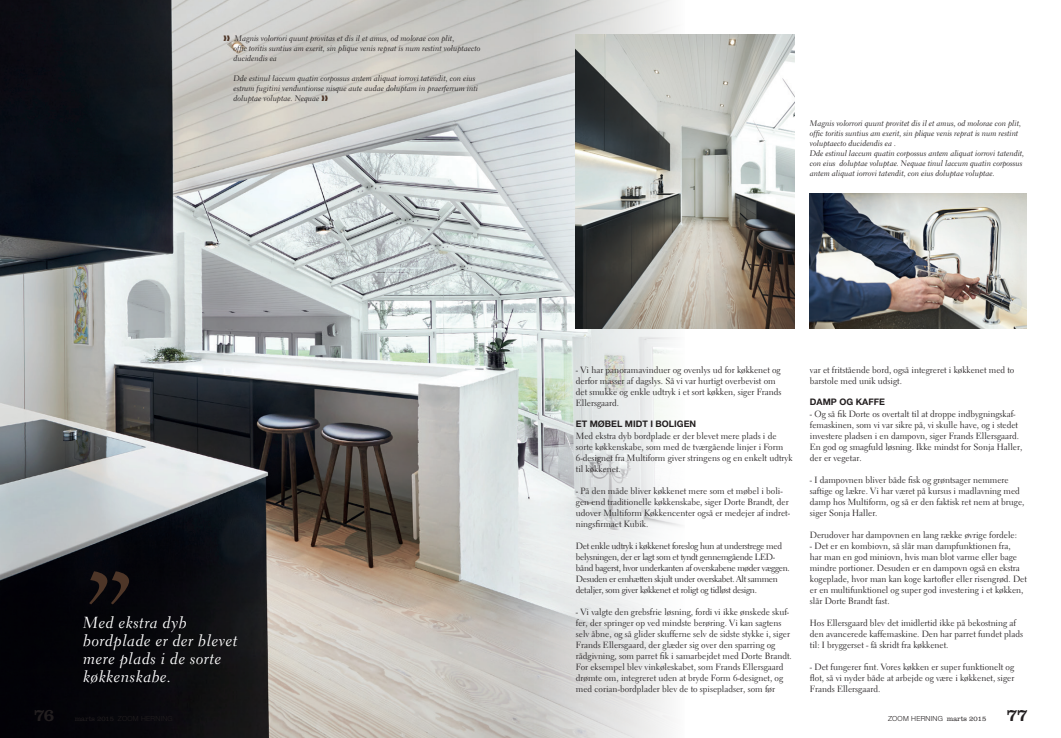
<style>
.page{position:relative;width:1061px;height:738px;background:#fff}
.page>*{position:absolute;margin:0;border:0;box-sizing:border-box;transform-origin:0 0}
.t1{font:18px "Clarendon LT Std";color:#231f20}
.t2{font:16px/18px "Electra LH Cursive";letter-spacing:.03em;color:#fff}
.t3{font:9px/11px "Electra LH";color:#231f20}
.t4{font:9px/11px "Electra LH";letter-spacing:-.03em;color:#231f20}
.t5{font:700 9px "Helvetica Neue LT Pro";color:#231f20}
.t6{font:8px/10px "Electra LH Cursive";color:#231f20}
.t7{font:300 7px "Helvetica Neue LT Pro";letter-spacing:.03em;color:#231f20}
.s1{color:#4e3628}
.s2{font-family:"Clarendon LT Std"}
</style>
<div class="page">
<img style="left:0;top:0;width:681px;height:737px">
<img style="left:809px;top:193px;width:217px;height:135px">
<img style="left:575px;top:34px;width:219px;height:295px">
<svg style="left:89px;top:571px;width:40px;height:33px"></svg>
<p class="t6" style="left:233px;top:34px;width:248px;text-indent:-10px"><span class="s1">❱❱</span> Magnis volorrori quunt provitas et dis il et amus, od molorae con plit,<br>offic toritis suntius am exerit, sin plique venis reprat is num restint voluptaecto ducidendis ea</p>
<p class="t6" style="left:233px;top:74px;width:246px">Dde estinul laccum quatin corpossus antem aliquat iorrovi tatendit, con eius estrum fugitini venduntionse nisque aute audae doluptam in praerferrum inti doluptae voluptae. Nequae <span class="s1">❱❱</span></p>
<h2 class="t2" style="left:83px;top:613px;width:156px">Med ekstra dyb bordplade er der blevet mere plads i de sorte køkkenskabe.</h2>
<p class="t6" style="left:809px;top:118px;width:216px">Magnis volorrori quunt provitet dis il et amus, od molorae con plit, offic toritis suntius am exerit, sin plique venis reprat is num restint voluptaecto ducidendis ea .<br>Dde estinul laccum quatin corpossus antem aliquat iorrovi tatendit, con eius doluptae voluptae. Nequae tinul laccum quatin corpossus antem aliquat iorrovi tatendit, con eius doluptae voluptae.</p>
<p class="t3" style="left:575px;top:364px;width:207px">- Vi har panoramavinduer og ovenlys ud for køkkenet og derfor masser af dagslys. Så vi var hurtigt overbevist om det smukke og enkle udtryk i et sort køkken, siger Frands Ellersgaard.</p>
<p class="t5" style="left:575px;top:417px;width:122px">ET MØBEL MIDT I BOLIGEN</p>
<p class="t3" style="left:575px;top:430px;width:218px">Med ekstra dyb bordplade er der blevet mere plads i de sorte køkkenskabe, som med de tværgående linjer i Form 6-designet fra Multiform giver stringens og en enkelt udtryk til køkkenet.</p>
<p class="t3" style="left:575px;top:485px;width:216px">- På den måde bliver køkkenet mere som et møbel i boli&shy;gen end traditionelle køkkenskabe, siger Dorte Brandt, der udover Multiform Køkkencenter også er medejer af indret&shy;ningsfirmaet Kubik.</p>
<p class="t4" style="left:575px;top:540px;width:215px">Det enkle udtryk i køkkenet foreslog hun at understrege med belysningen, der er lagt som et tyndt gennemgående LED&shy;bånd bagerst, hvor underkanten af overskabene møder væggen.<br>Desuden er emhætten skjult under overskabet. Alt sammen detaljer, som giver køkkenet et roligt og tidløst design.</p>
<p class="t3" style="left:575px;top:606px;width:217px">- Vi valgte den grebsfrie løsning, fordi vi ikke ønskede skuf&shy;fer, der springer op ved mindste berøring. Vi kan sagtens selv åbne, og så glider skufferne selv de sidste stykke i, siger Frands Ellersgaard, der glæder sig over den sparring og rådgivning, som parret fik i samarbejdet med Dorte Brandt.<br>For eksempel blev vinkøleskabet, som Frands Ellersgaard drømte om, integreret uden at bryde Form 6-designet, og med corian-bordplader blev de to spisepladser, som før</p>
<p class="t3" style="left:809px;top:364px;width:206px">var et fritstående bord, også integreret i køkkenet med to barstole med unik udsigt.</p>
<p class="t5" style="left:809px;top:395px;width:77px">DAMP OG KAFFE</p>
<p class="t3" style="left:809px;top:408px;width:214px">- Og så fik Dorte os overtalt til at droppe indbygningskaf&shy;femaskinen, som vi var sikre på, vi skulle have, og i stedet investere pladsen i en dampovn, siger Frands Ellersgaard.<br>En god og smagfuld løsning. Ikke mindst for Sonja Haller, der er vegetar.</p>
<p class="t3" style="left:809px;top:474px;width:216px">- I dampovnen bliver både fisk og grøntsager nemmere saftige og lækre. Vi har været på kursus i madlavning med damp hos Multiform, og så er den faktisk ret nem at bruge, siger Sonja Haller.</p>
<p class="t3" style="left:809px;top:529px;width:208px">Derudover har dampovnen en lang række øvrige fordele:</p>
<p class="t3" style="left:809px;top:540px;width:218px">- Det er en kombiovn, så slår man dampfunktionen fra,<br>har man en god miniovn, hvis man blot varme eller bage mindre portioner. Desuden er en dampovn også en ekstra kogeplade, hvor man kan koge kartofler eller risengrød. Det er en multifunktionel og super god investering i et køkken, slår Dorte Brandt fast.</p>
<p class="t3" style="left:809px;top:617px;width:215px">Hos Ellersgaard blev det imidlertid ikke på bekostning af den avancerede kaffemaskine. Den har parret fundet plads til: I bryggerset - få skridt fra køkkenet.</p>
<p class="t3" style="left:809px;top:661px;width:206px;text-align:justify">- Det fungerer fint. Vores køkken er super funktionelt og flot, så vi nyder både at arbejde og være i køkkenet, siger Frands Ellersgaard.</p>
<h1 class="t1" style="left:34px;top:703px;width:22px">76</h1>
<p class="t7" style="left:887px;top:713px;width:100px">ZOOM HERNING <span class="s2">marts 2015</span></p>
<h1 class="t1" style="left:1006px;top:703px;width:23px">77</h1>
</div>
